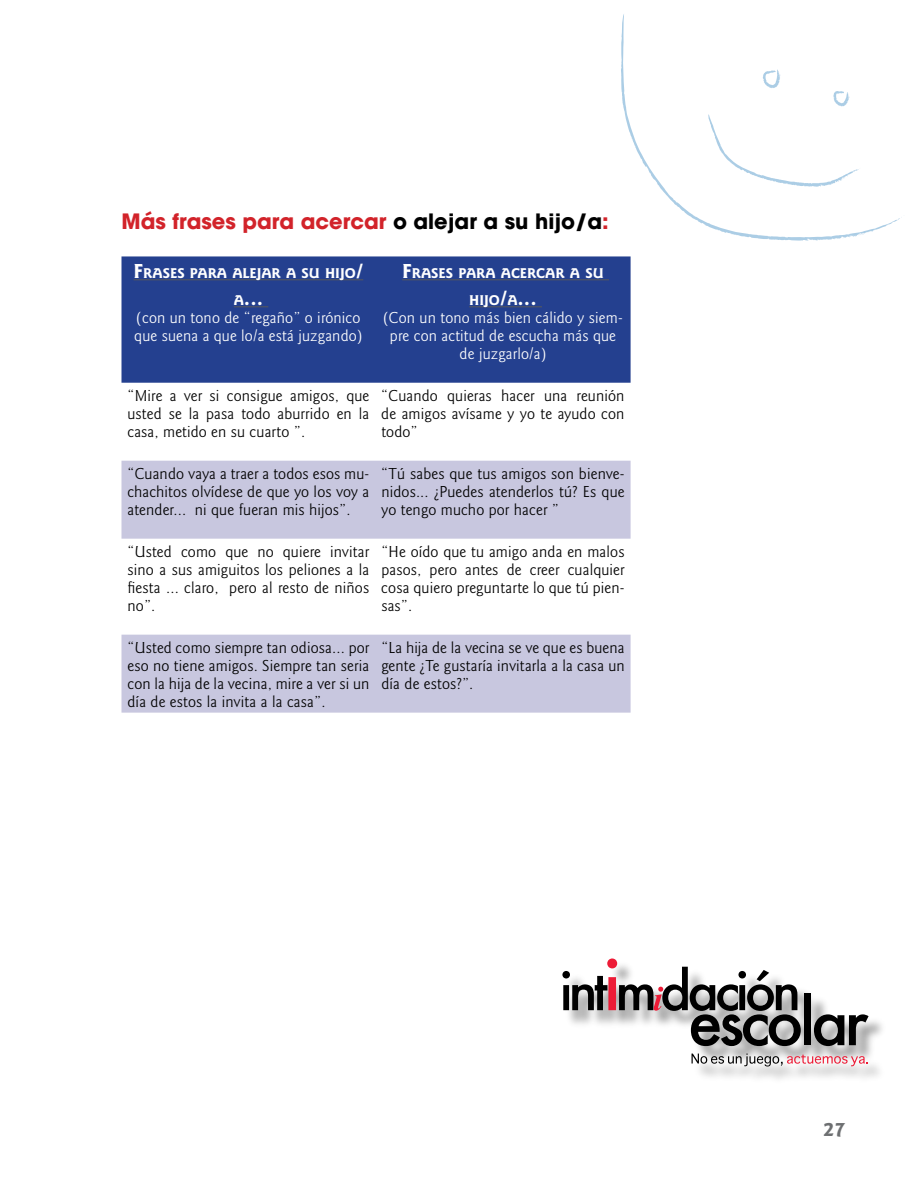
<style>
.page{position:relative;width:918px;height:1188px;background:#fff}
.page>*{position:absolute;margin:0;border:0;box-sizing:border-box;transform-origin:0 0}
.t1{font:21px "ITC Avant Garde MM";color:#d2232a}
.t2{font:700 21px "Goudy Sans";color:#fff}
.t3{font:700 21px "Goudy Sans";color:#6d6f71}
.t4{font:16.5px/18px "Goudy Sans";letter-spacing:.01em;color:#000;text-align:justify}
.t5{font:16.5px/18px "Goudy Sans";letter-spacing:.01em;color:#fff}
.t6{font:700 14.7px "Goudy Sans";color:#fff}
.s1{color:#000}
.s2{font-size:21px}
.s3{font-size:14.7px}
</style>
<div class="page">
<div style="left:122px;top:256px;width:509px;height:127px;background:#24408f"></div>
<svg style="left:122px;top:461px;width:509px;height:252px;fill:#c8c7df"></svg>
<hr style="left:134px;top:280px;width:229px;height:1px;background:#58595b">
<hr style="left:234px;top:307px;width:34px;height:1px;background:#58595b">
<hr style="left:402px;top:280px;width:207px;height:1px;background:#58595b">
<hr style="left:469px;top:307px;width:73px;height:1px;background:#58595b">
<div style="left:564px;top:960px;width:323px;height:126px;background:#000;opacity:.42"></div>
<svg style="left:562px;top:958px;width:239px;height:88px"></svg>
<div style="left:804px;top:993px;width:7px;height:52px;background:#000"></div>
<svg style="left:814px;top:1014px;width:55px;height:32px;background:#696969"></svg>
<svg style="left:692px;top:1054px;width:176px;height:12px"></svg>
<svg style="left:621px;top:14px;width:279px;height:227px"></svg>
<svg style="left:867px;top:231px;width:8px;height:2px"></svg>
<p class="t1" style="left:122px;top:209px;width:489px">Más frases para acercar <span class="s1">o alejar a su hijo/a</span>:</p>
<p class="t6" style="left:134px;top:264px;width:19px"><span class="s2">F</span>RASES</p>
<p class="t6" style="left:190px;top:264px;width:10px">PARA</p>
<p class="t6" style="left:232px;top:264px;width:10px">ALEJAR</p>
<p class="t6" style="left:286px;top:264px;width:79px">ASU HIJO<span class="s2">/</span></p>
<p class="t2" style="left:234px;top:286px;width:31px"><span class="s3">A</span>...</p>
<p class="t5" style="left:134px;top:309px;width:230px">(con un tono de “regaño” o irónico que suena a que lo/a está juzgando)</p>
<p class="t6" style="left:402px;top:264px;width:19px"><span class="s2">F</span>RASES</p>
<p class="t6" style="left:459px;top:264px;width:10px">PARA</p>
<p class="t6" style="left:501px;top:264px;width:11px">ACERCAR</p>
<p class="t6" style="left:570px;top:264px;width:26px">A SU</p>
<p class="t6" style="left:469px;top:291px;width:69px">HIJO<span class="s2">/</span>A<span class="s2">...</span></p>
<p class="t5" style="left:383px;top:309px;width:241px;text-align:center">(Con un tono más bien cálido y siem&shy;pre con actitud de escucha más que de juzgarlo/a)</p>
<p class="t4" style="left:127px;top:387px;width:243px">“Mire a ver si consigue amigos, que usted se la pasa todo aburrido en la casa, metido en su cuarto ”.</p>
<p class="t4" style="left:381px;top:387px;width:245px">“Cuando quieras hacer una reunión de amigos avísame y yo te ayudo con todo”</p>
<p class="t4" style="left:127px;top:465px;width:243px">“Cuando vaya a traer a todos esos mu&shy;chachitos olvídese de que yo los voy a atender... ni que fueran mis hijos”.</p>
<p class="t4" style="left:381px;top:465px;width:245px">“Tú sabes que tus amigos son bienve&shy;nidos... ¿Puedes atenderlos tú? Es que yo tengo mucho por hacer ”</p>
<p class="t4" style="left:127px;top:543px;width:243px">“Usted como que no quiere invitar sino a sus amiguitos los peliones a la fiesta ... claro, pero al resto de niños no”.</p>
<p class="t4" style="left:381px;top:543px;width:245px">“He oído que tu amigo anda en malos pasos, pero antes de creer cualquier cosa quiero preguntarte lo que tú pien&shy;sas”.</p>
<p class="t4" style="left:127px;top:639px;width:243px">“Usted como siempre tan odiosa... por eso no tiene amigos. Siempre tan seria con la hija de la vecina, mire a ver si un día de estos la invita a la casa”.</p>
<p class="t4" style="left:381px;top:639px;width:245px">“La hija de la vecina se ve que es buena gente ¿Te gustaría invitarla a la casa un día de estos?”.</p>
<p class="t3" style="left:824px;top:1117px;width:22px">27</p>
</div>
